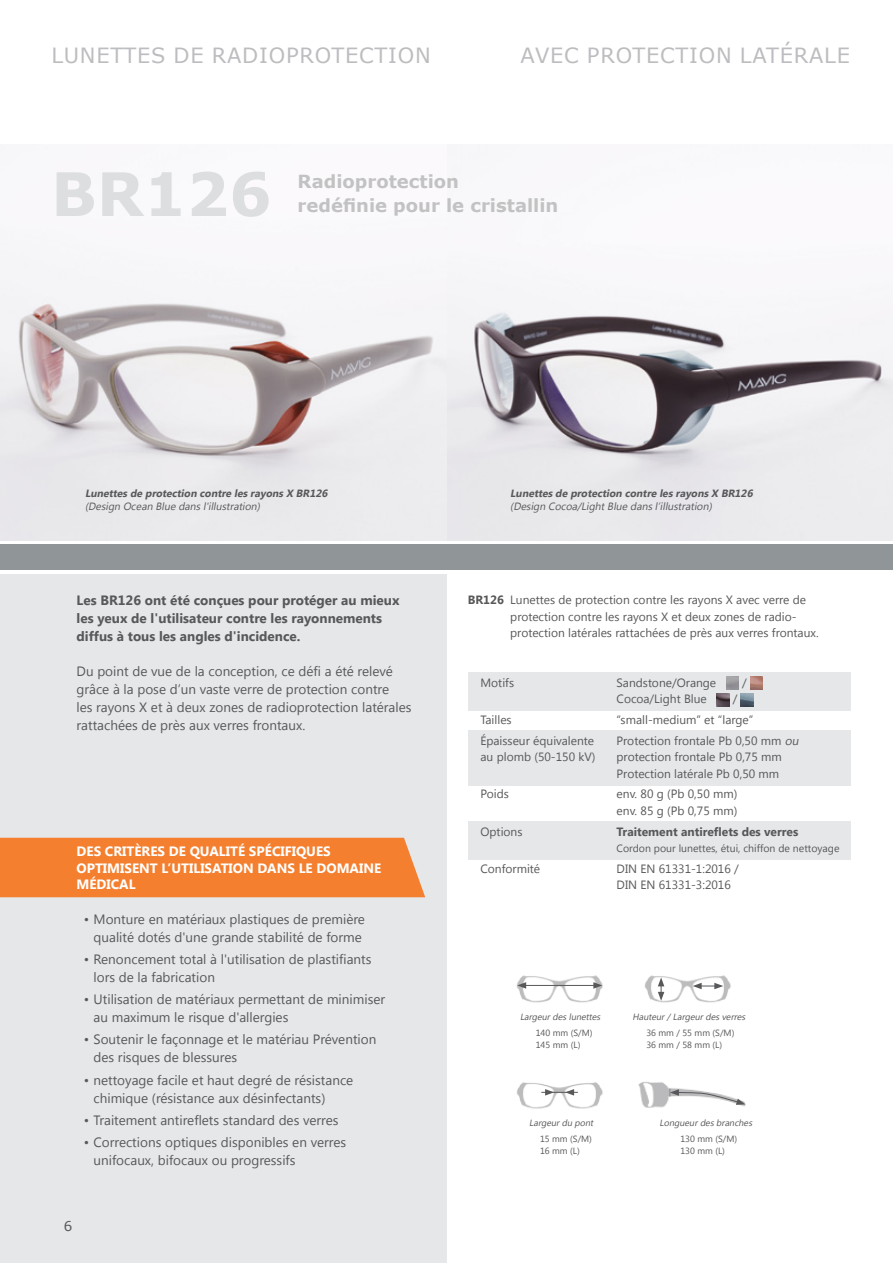
<style>
.page{position:relative;width:893px;height:1263px;background:#fff}
.page>*{position:absolute;margin:0;border:0;box-sizing:border-box;transform-origin:0 0}
.t1{font:700 60px "Verdana";color:#dddedf}
.t2{font:21px "Verdana";letter-spacing:.035em;color:#bcbdc0}
.t3{font:700 18px/24px "Verdana";color:#c2c2c3}
.t4{font:13.5px/18px "Lao UI";color:#57585a}
.t5{font:700 13.5px/18px "Lao UI";color:#57585a}
.t6{font:700 13.5px/16.5px "Lao UI";color:#fff}
.t7{font:13.5px "Verdana";color:#57585a}
.t8{font:12px/16.5px "Lao UI";color:#57585a}
.t9{font:700 12px "Lao UI";color:#57585a}
.t10{font:italic 700 10.5px "Lao UI";color:#57585a}
.t11{font:italic 10.5px "Lao UI";color:#57585a}
.t12{font:10.5px "Lao UI";color:#57585a}
.t13{font:9px/12px "Lao UI";color:#57585a}
.t14{font:italic 9px "Lao UI";color:#57585a}
.s1{font-weight:700}
.s2{font-style:italic}
</style>
<div class="page">
<div style="left:0;top:574px;width:446px;height:689px;background:#e6e7e9"></div>
<div style="left:0;top:544px;width:893px;height:26px;background:#909597"></div>
<img style="left:638px;top:1082px;width:108px;height:26px">
<hr style="left:669px;top:1084px;width:2px;height:20px;background:#fff">
<img style="left:517px;top:1082px;width:86px;height:27px">
<img style="left:645px;top:975px;width:86px;height:28px">
<img style="left:518px;top:975px;width:85px;height:28px">
<hr style="left:524px;top:985px;width:72px;height:1px;background:#57585a">
<svg style="left:517px;top:982px;width:9px;height:7px"></svg>
<svg style="left:593px;top:982px;width:9px;height:7px"></svg>
<svg style="left:658px;top:977px;width:6px;height:24px"></svg>
<svg style="left:693px;top:983px;width:30px;height:6px"></svg>
<svg style="left:541px;top:1089px;width:37px;height:6px"></svg>
<svg style="left:670px;top:1088px;width:75px;height:17px"></svg>
<img style="left:0;top:261px;width:893px;height:279px">
<div style="left:468px;top:822px;width:382px;height:38px;background:#e6e7e9"></div>
<div style="left:468px;top:730px;width:382px;height:56px;background:#e6e7e9"></div>
<div style="left:468px;top:672px;width:382px;height:38px;background:#e6e7e9"></div>
<svg style="left:717px;top:677px;width:46px;height:29px"></svg>
<div style="left:0;top:838px;width:425px;height:59px;background:#f4802f"></div>
<h2 class="t2" style="left:51px;top:41px;width:381px">LUNETTES DE RADIOPROTECTION</h2>
<h2 class="t2" style="left:521px;top:41px;width:331px">AVEC PROTECTION LATÉRALE</h2>
<h1 class="t1" style="left:51px;top:152px;width:222px">BR126</h1>
<h3 class="t3" style="left:298px;top:169px;width:262px">Radioprotection<br>redéfinie pour le cristallin</h3>
<p class="t10" style="left:85px;top:486px;width:246px">Lunettes de protection contre les rayons X BR126</p>
<p class="t11" style="left:85px;top:499px;width:179px">(Design Ocean Blue dans l'illustration)</p>
<p class="t5" style="left:77px;top:591px;width:324px">Les BR126 ont été conçues pour protéger au mieux les yeux de l'utilisateur contre les rayonnements diffus à tous les angles d'incidence.</p>
<p class="t4" style="left:77px;top:661px;width:336px">Du point de vue de la conception, ce défi a été relevé grâce à la pose d’un vaste verre de protection contre<br>les rayons X et à deux zones de radioprotection latérales rattachées de près aux verres frontaux.</p>
<p class="t6" style="left:77px;top:842px;width:306px">DES CRITÈRES DE QUALITÉ SPÉCIFIQUES<br>OPTIMISENT L’UTILISATION DANS LE DOMAINE<br>MÉDICAL</p>
<p class="t4" style="left:84px;top:909px;width:283px;text-align:center">• Monture en matériaux plastiques de première qualité dotés d'une grande stabilité de forme</p>
<p class="t4" style="left:94px;top:949px;width:279px;text-indent:-10px">• Renoncement total à l'utilisation de plastifiants lors de la fabrication</p>
<p class="t4" style="left:94px;top:990px;width:293px;text-indent:-10px">• Utilisation de matériaux permettant de minimiser au maximum le risque d'allergies</p>
<p class="t4" style="left:94px;top:1030px;width:284px;text-indent:-10px">• Soutenir le façonnage et le matériau Prévention des risques de blessures</p>
<p class="t4" style="left:94px;top:1070px;width:261px;text-indent:-10px">• nettoyage facile et haut degré de résistance chimique (résistance aux désinfectants)</p>
<p class="t4" style="left:84px;top:1110px;width:256px">• Traitement antireflets standard des verres</p>
<p class="t4" style="left:94px;top:1133px;width:254px;text-indent:-10px">• Corrections optiques disponibles en verres unifocaux, bifocaux ou progressifs</p>
<p class="t7" style="left:64px;top:1216px;width:10px">6</p>
<p class="t10" style="left:510px;top:486px;width:246px">Lunettes de protection contre les rayons X BR126</p>
<p class="t11" style="left:510px;top:499px;width:205px">(Design Cocoa/LightBlue dans l’illustration)</p>
<p class="t8" style="left:510px;top:591px;width:310px;text-indent:-43px"><span class="s1">BR126</span> Lunettes de protection contre les rayons X avec verre de protection contre les rayons X et deux zones de radio&shy;protection latérales rattachées de près aux verres frontaux.</p>
<p class="t8" style="left:480px;top:674px;width:35px">Motifs</p>
<p class="t8" style="left:617px;top:674px;width:101px">Sandstone/Orange</p>
<p class="t8" style="left:742px;top:674px;width:6px">/</p>
<p class="t8" style="left:617px;top:690px;width:92px">Cocoa/Light Blue</p>
<p class="t8" style="left:733px;top:690px;width:6px">/</p>
<p class="t8" style="left:480px;top:711px;width:33px">Tailles</p>
<p class="t8" style="left:617px;top:711px;width:138px">“small-medium” et “large”</p>
<p class="t8" style="left:480px;top:732px;width:115px">Épaisseur équivalente</p>
<p class="t8" style="left:617px;top:732px;width:186px">Protection frontale Pb 0,50 mm <span class="s2">ou</span></p>
<p class="t8" style="left:480px;top:748px;width:116px">au plomb (50-150 kV)</p>
<p class="t8" style="left:617px;top:748px;width:167px">protection frontale Pb 0,75 mm<br>Protection latérale Pb 0,50 mm</p>
<p class="t8" style="left:480px;top:785px;width:30px">Poids</p>
<p class="t8" style="left:617px;top:785px;width:122px">env. 80 g (Pb 0,50 mm) env. 85 g (Pb 0,75 mm)</p>
<p class="t8" style="left:480px;top:823px;width:43px">Options</p>
<p class="t9" style="left:617px;top:823px;width:183px">Traitement antireflets des verres</p>
<p class="t12" style="left:617px;top:841px;width:225px">Cordon pour lunettes, étui, chiffon de nettoyage</p>
<p class="t8" style="left:480px;top:860px;width:61px">Conformité</p>
<p class="t8" style="left:617px;top:860px;width:124px">DIN EN 61331-1:2016 /<br>DIN EN 61331-3:2016</p>
<p class="t14" style="left:520px;top:1010px;width:84px">Largeurdes lunettes</p>
<p class="t14" style="left:632px;top:1010px;width:116px">Hauteur/ Largeurdes verres</p>
<p class="t13" style="left:536px;top:1026px;width:58px">140 mm (S/M)<br>145 mm (L)</p>
<p class="t13" style="left:646px;top:1026px;width:90px">36 mm / 55 mm (S/M)<br>36 mm / 58 mm (L)</p>
<p class="t14" style="left:529px;top:1117px;width:68px">Largeurdu pont</p>
<p class="t14" style="left:660px;top:1117px;width:96px">Longueurdes branches</p>
<p class="t13" style="left:540px;top:1132px;width:53px">15 mm (S/M)<br>16 mm (L)</p>
<p class="t13" style="left:680px;top:1132px;width:58px">130 mm (S/M)<br>130 mm (L)</p>
</div>
